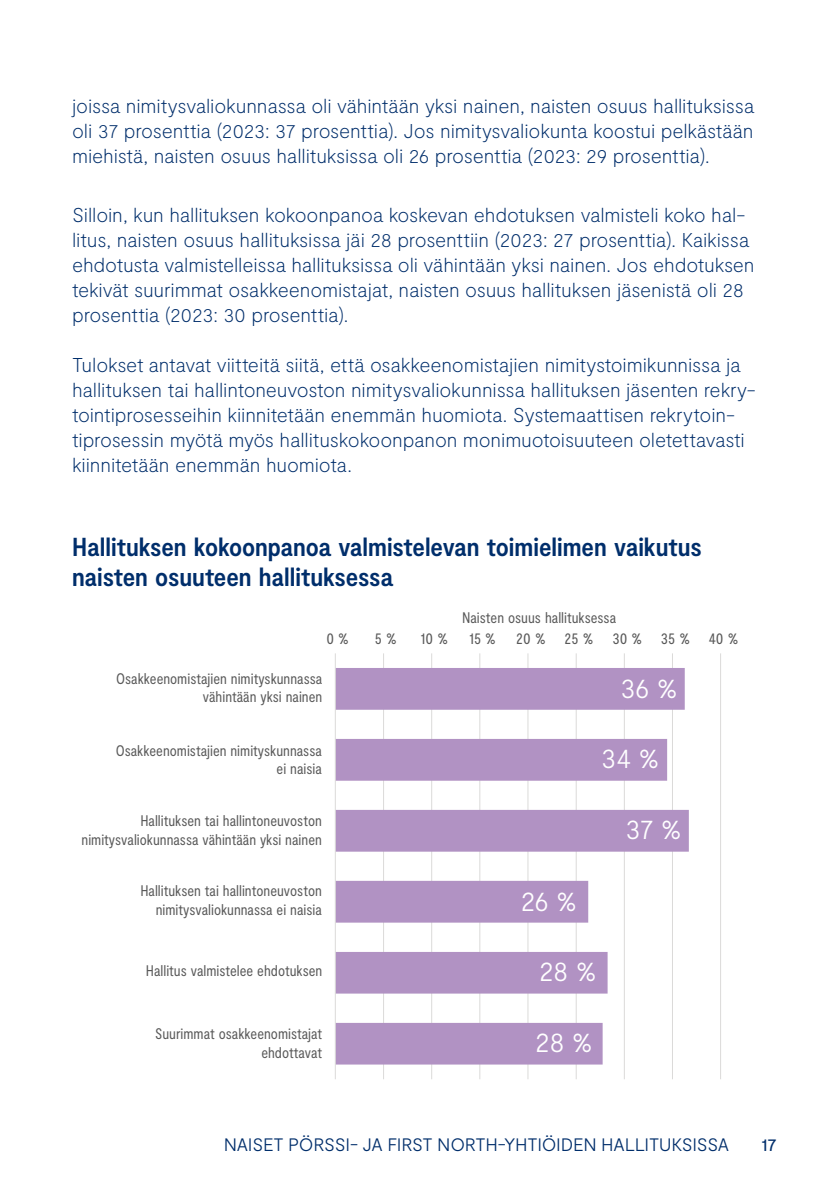
<style>
.page{position:relative;width:840px;height:1191px;background:#fff}
.page>*{position:absolute;margin:0;border:0;box-sizing:border-box;transform-origin:0 0}
.t1{font:300 28.4px "Moderat";letter-spacing:-.02em;color:#fff;scale:.94 1}
.Kaavio___Luettelo_Otsikko{font:700 condensed 26px/30px "Moderat";color:#002e6b}
.Leipis{font:100 20px/25px "Moderat";letter-spacing:-.01em;color:#002e6b}
.t2{font:300 18px "Moderat";letter-spacing:-.015em;color:#002e6b}
.t3{font:18px "Moderat";color:#002e6b}
.t4{font:condensed 16.4px "Moderat";color:#595959;scale:.94 1}
.t5{font:condensed 15.4px/18.4px "Moderat";color:#595959;text-align:right;scale:.94 1}
</style>
<div class="page">
<hr style="left:719px;top:653px;width:1px;height:426px;background:#dad9d8">
<hr style="left:671px;top:653px;width:1px;height:426px;background:#dad9d8">
<hr style="left:623px;top:653px;width:1px;height:426px;background:#dad9d8">
<hr style="left:575px;top:653px;width:1px;height:426px;background:#dad9d8">
<hr style="left:527px;top:653px;width:1px;height:426px;background:#dad9d8">
<hr style="left:479px;top:653px;width:1px;height:426px;background:#dad9d8">
<hr style="left:431px;top:653px;width:1px;height:426px;background:#dad9d8">
<hr style="left:383px;top:653px;width:1px;height:426px;background:#dad9d8">
<svg style="left:336px;top:668px;width:352px;height:396px;fill:#b192c3"></svg>
<hr style="left:335px;top:653px;width:1px;height:426px;background:#dad9d8">
<p class="Leipis" style="left:72px;top:94px;width:683px;text-align:justify">joissa nimitysvaliokunnassa oli vähintään yksi nainen, naisten osuus hallituksissa oli 37 prosenttia (2023: 37 prosenttia). Jos nimitysvaliokunta koostui pelkästään miehistä, naisten osuus hallituksissa oli 26 prosenttia (2023: 29 prosenttia).</p>
<p class="Leipis" style="left:72px;top:203px;width:683px">Silloin, kun hallituksen kokoonpanoa koskevan ehdotuksen valmisteli koko hal&shy;litus, naisten osuus hallituksissa jäi 28 prosenttiin (2023: 27 prosenttia). Kaikissa ehdotusta valmistelleissa hallituksissa oli vähintään yksi nainen. Jos ehdotuksen tekivät suurimmat osakkeenomistajat, naisten osuus hallituksen jäsenistä oli 28 prosenttia (2023: 30 prosenttia).</p>
<p class="Leipis" style="left:72px;top:353px;width:685px">Tulokset antavat viitteitä siitä, että osakkeenomistajien nimitystoimikunnissa ja hallituksen tai hallintoneuvoston nimitysvaliokunnissa hallituksen jäsenten rekry&shy;tointiprosesseihin kiinnitetään enemmän huomiota. Systemaattisen rekrytoin&shy;tiprosessin myötä myös hallituskokoonpanon monimuotoisuuteen oletettavasti kiinnitetään enemmän huomiota.</p>
<p class="Kaavio___Luettelo_Otsikko" style="left:72px;top:533px;width:631px">Hallituksen kokoonpanoa valmistelevan toimielimen vaikutus naisten osuuteen hallituksessa</p>
<p class="t5" style="left:462px;top:609px;width:165px">Naisten osuus hallituksessa</p>
<p class="t4" style="left:326px;top:628px;width:25px">0 %</p>
<p class="t4" style="left:374px;top:628px;width:25px">5 %</p>
<p class="t4" style="left:420px;top:628px;width:31px">10 %</p>
<p class="t4" style="left:469px;top:628px;width:288px">15% 20% 25% 30% 35% 40%</p>
<p class="t5" style="left:116px;top:669px;width:221px">Osakkeenomistajien nimityskunnassa vähintään yksi nainen</p>
<p class="t1" style="left:620px;top:671px;width:63px">36 %</p>
<p class="t5" style="left:116px;top:742px;width:221px">Osakkeenomistajien nimityskunnassa ei naisia</p>
<p class="t1" style="left:601px;top:741px;width:63px">34 %</p>
<p class="t5" style="left:81px;top:812px;width:257px">Hallituksen tai hallintoneuvoston nimitysvaliokunnassa vähintään yksi nainen</p>
<p class="t5" style="left:140px;top:882px;width:194px">Hallituksen tai hallintoneuvoston nimitysvaliokunnassa ei naisia</p>
<p class="t1" style="left:520px;top:884px;width:61px">26 %</p>
<p class="t1" style="left:625px;top:813px;width:62px">37 %</p>
<p class="t5" style="left:146px;top:961px;width:189px">Hallitus valmistelee ehdotuksen</p>
<p class="t1" style="left:538px;top:954px;width:63px">28 %</p>
<p class="t5" style="left:155px;top:1025px;width:179px">Suurimmat osakkeenomistajat ehdottavat</p>
<p class="t1" style="left:535px;top:1026px;width:63px">28 %</p>
<p class="t2" style="left:223px;top:1134px;width:506px">NAISET PÖRSSI- JA FIRST NORTH-YHTIÖIDEN HALLITUKSISSA</p>
<p class="t3" style="left:760px;top:1134px;width:17px">17</p>
</div>
